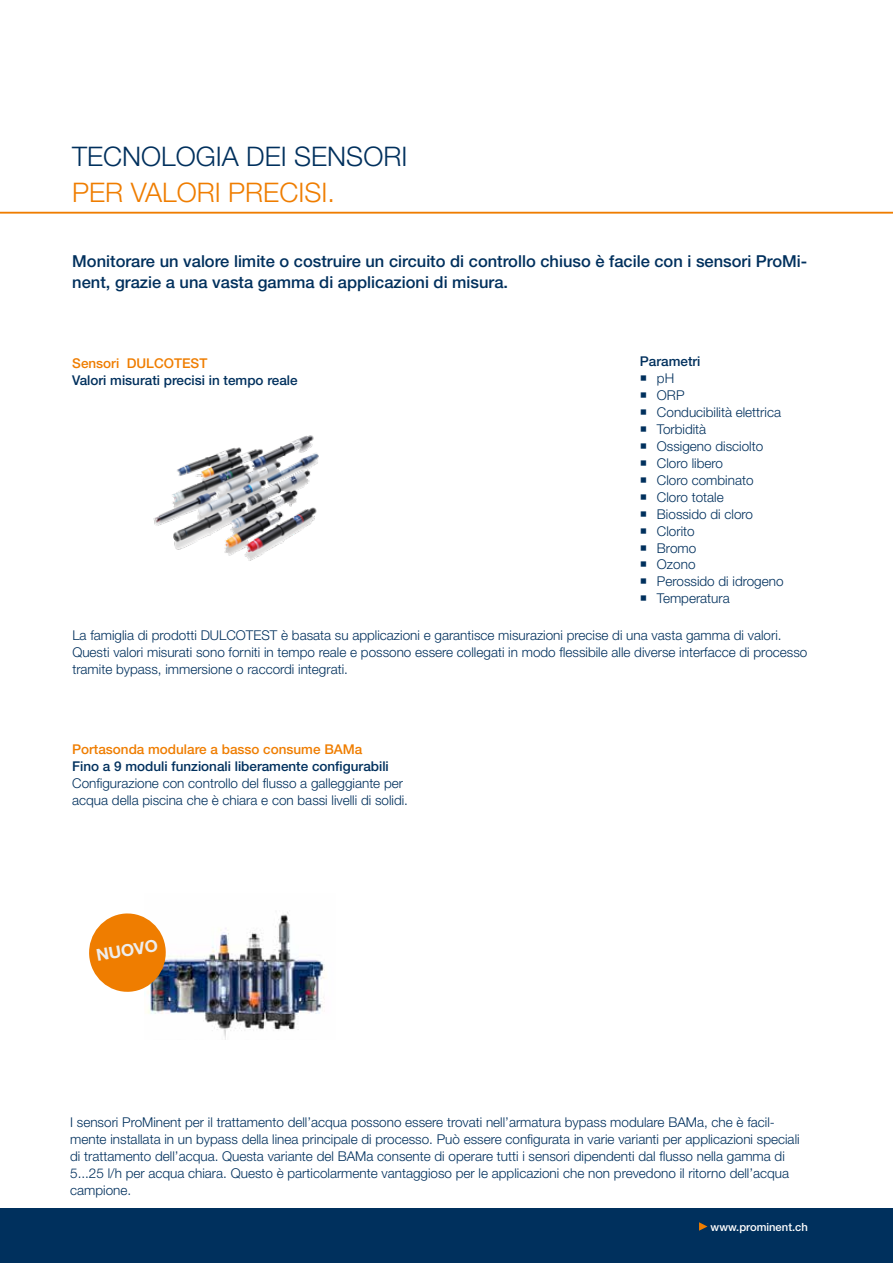
<style>
.page{position:relative;width:893px;height:1263px;background:#fff}
.page>*{position:absolute;margin:0;border:0;box-sizing:border-box;transform-origin:0 0}
.t1{font:300 27px "Helvetica Neue LT Pro";color:#00305d}
.t2{font:300 27px "Helvetica Neue LT Pro";color:#ef7d00}
.t3{font:500 16.5px/21px "Helvetica Neue LT Pro";color:#00305d}
.t4{font:700 16.5px "Helvetica Neue LT Pro";color:#ededed}
.t5{font:300 13.5px/17px "Helvetica Neue LT Pro";color:#00305d}
.t6{font:500 13.5px "Helvetica Neue LT Pro";color:#00305d}
.t7{font:500 13.5px "Helvetica Neue LT Pro";color:#ef7d00}
.t8{font:500 11.25px "Helvetica Neue LT Pro";color:#fff}
</style>
<div class="page">
<div style="left:0;top:1209px;width:893px;height:54px;background:#00305d"></div>
<img style="left:153px;top:435px;width:166px;height:126px">
<img style="left:144px;top:912px;width:181px;height:128px">
<svg style="left:89px;top:912px;width:78px;height:81px"></svg>
<hr style="left:0;top:212px;width:893px;height:1px;background:#ef7d00">
<svg style="left:699px;top:1222px;width:8px;height:9px"></svg>
<h1 class="t1" style="left:72px;top:140px;width:337px">TECNOLOGIA DEI SENSORI</h1>
<h1 class="t2" style="left:72px;top:176px;width:264px">PER VALORI PRECISI.</h1>
<p class="t3" style="left:72px;top:250px;width:736px">Monitorare un valore limite o costruire un circuito di controllo chiuso è facile con i sensori ProMi&shy;nent, grazie a una vasta gamma di applicazioni di misura.</p>
<p class="t7" style="left:72px;top:355px;width:137px">Sensori DULCOTEST</p>
<p class="t6" style="left:72px;top:372px;width:227px">Valori misurati precisi in tempo reale</p>
<p class="t6" style="left:640px;top:353px;width:62px">Parametri</p>
<p class="t5" style="left:657px;top:369px;width:128px">pH<br>ORP<br>Conducibilità elettrica<br>Torbidità<br>Ossigeno disciolto<br>Cloro libero<br>Cloro combinato<br>Cloro totale<br>Biossido di cloro<br>Clorito<br>Bromo<br>Ozono<br>Perossido di idrogeno<br>Temperatura</p>
<p class="t5" style="left:72px;top:626px;width:736px">La famiglia di prodotti DULCOTEST è basata su applicazioni e garantisce misurazioni precise di una vasta gamma di valori.<br>Questi valori misurati sono forniti in tempo reale e possono essere collegati in modo flessibile alle diverse interfacce di processo tramite bypass, immersione o raccordi integrati.</p>
<p class="t7" style="left:72px;top:741px;width:292px">Portasonda modulare a basso consume BAMa</p>
<p class="t6" style="left:72px;top:758px;width:318px">Fino a 9 moduli funzionali liberamente configurabili</p>
<p class="t5" style="left:72px;top:774px;width:337px">Configurazione con controllo del flusso a galleggiante per acqua della piscina che è chiara e con bassi livelli di solidi.</p>
<p class="t4" style="left:95px;top:946px;width:64px;rotate:-10deg">NUOVO</p>
<p class="t5" style="left:70px;top:1114px;width:731px">I sensori ProMinent per il trattamento dell’acqua possono essere trovati nell’armatura bypass modulare BAMa, che è facil&shy;mente installata in un bypass della linea principale di processo. Può essere configurata in varie varianti per applicazioni speciali di trattamento dell’acqua. Questa variante del BAMa consente di operare tutti i sensori dipendenti dal flusso nella gamma di 5...25 l/h per acqua chiara. Questo è particolarmente vantaggioso per le applicazioni che non prevedono il ritorno dell’acqua campione.</p>
<p class="t8" style="left:711px;top:1220px;width:99px">www.prominent.ch</p>
</div>
